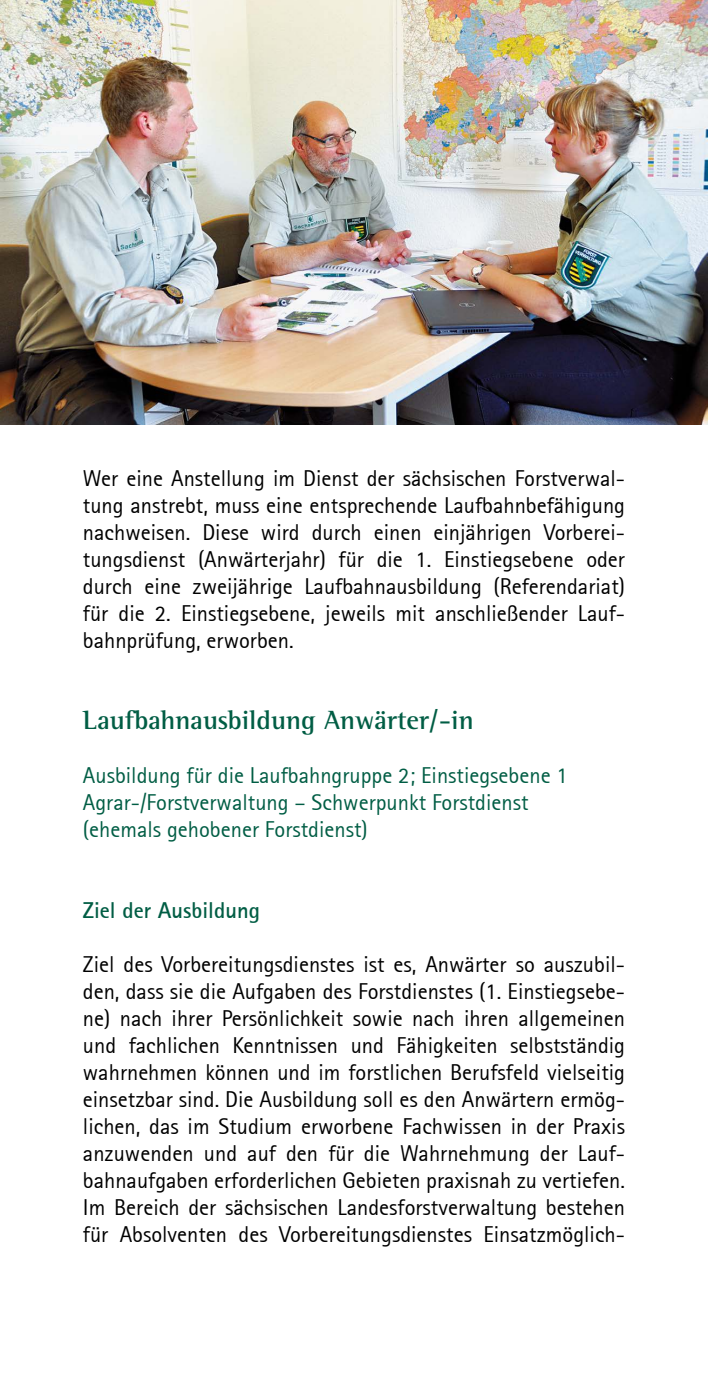
<style>
.page{position:relative;width:708px;height:1378px;background:#fff}
.page>*{position:absolute;margin:0;border:0;box-sizing:border-box;transform-origin:0 0}
.Überschrift_12pt_bold_grün_semi{font:700 27px "Rotis Semi Serif Std";color:#005d44}
.Fließtext_9pt_reg_sans{font:22.5px/27px "Rotis Sans Serif";color:#000;text-align:justify}
.Fließtext_9pt_grün_reg_sans{font:22.5px "Rotis Sans Serif";color:#005d44}
.Überschrift_10pt_bold_grün_sans{font:700 22.5px "Rotis Sans Serif";color:#005d44}
</style>
<div class="page">
<img style="left:0;top:0;width:708px;height:424px">
<p class="Fließtext_9pt_reg_sans" style="left:83px;top:465px;width:544px">Wer eine Anstellung im Dienst der sächsischen Forstverwal&shy;tung anstrebt, muss eine entsprechende Laufbahnbefähigung nachweisen. Diese wird durch einen einjährigen Vorberei&shy;tungsdienst (Anwärterjahr) für die 1. Einstiegsebene oder durch eine zweijährige Laufbahnausbildung (Referendariat) für die 2. Einstiegsebene, jeweils mit anschließender Lauf&shy;bahnprüfung, erworben.</p>
<p class="Überschrift_12pt_bold_grün_semi" style="left:83px;top:704px;width:392px">Laufbahnausbildung Anwärter/-in</p>
<p class="Fließtext_9pt_grün_reg_sans" style="left:83px;top:762px;width:486px">Ausbildung für die Laufbahngruppe 2; Einstiegsebene 1</p>
<p class="Fließtext_9pt_grün_reg_sans" style="left:83px;top:789px;width:447px">Agrar-/Forstverwaltung – Schwerpunkt Forstdienst</p>
<p class="Fließtext_9pt_grün_reg_sans" style="left:83px;top:816px;width:286px">(ehemals gehobener Forstdienst)</p>
<p class="Überschrift_10pt_bold_grün_sans" style="left:83px;top:896px;width:179px">Ziel der Ausbildung</p>
<p class="Fließtext_9pt_reg_sans" style="left:83px;top:951px;width:544px">Ziel des Vorbereitungsdienstes ist es, Anwärter so auszubil&shy;den, dass sie die Aufgaben des Forstdienstes (1. Einstiegsebe&shy;ne) nach ihrer Persönlichkeit sowie nach ihren allgemeinen und fachlichen Kenntnissen und Fähigkeiten selbstständig wahrnehmen können und im forstlichen Berufsfeld vielseitig einsetzbar sind. Die Ausbildung soll es den Anwärtern ermög&shy;lichen, das im Studium erworbene Fachwissen in der Praxis anzuwenden und auf den für die Wahrnehmung der Lauf‑ bahnaufgaben erforderlichen Gebieten praxisnah zu vertiefen.<br>Im Bereich der sächsischen Landesforstverwaltung bestehen für Absolventen des Vorbereitungsdienstes Einsatzmöglich-</p>
</div>
